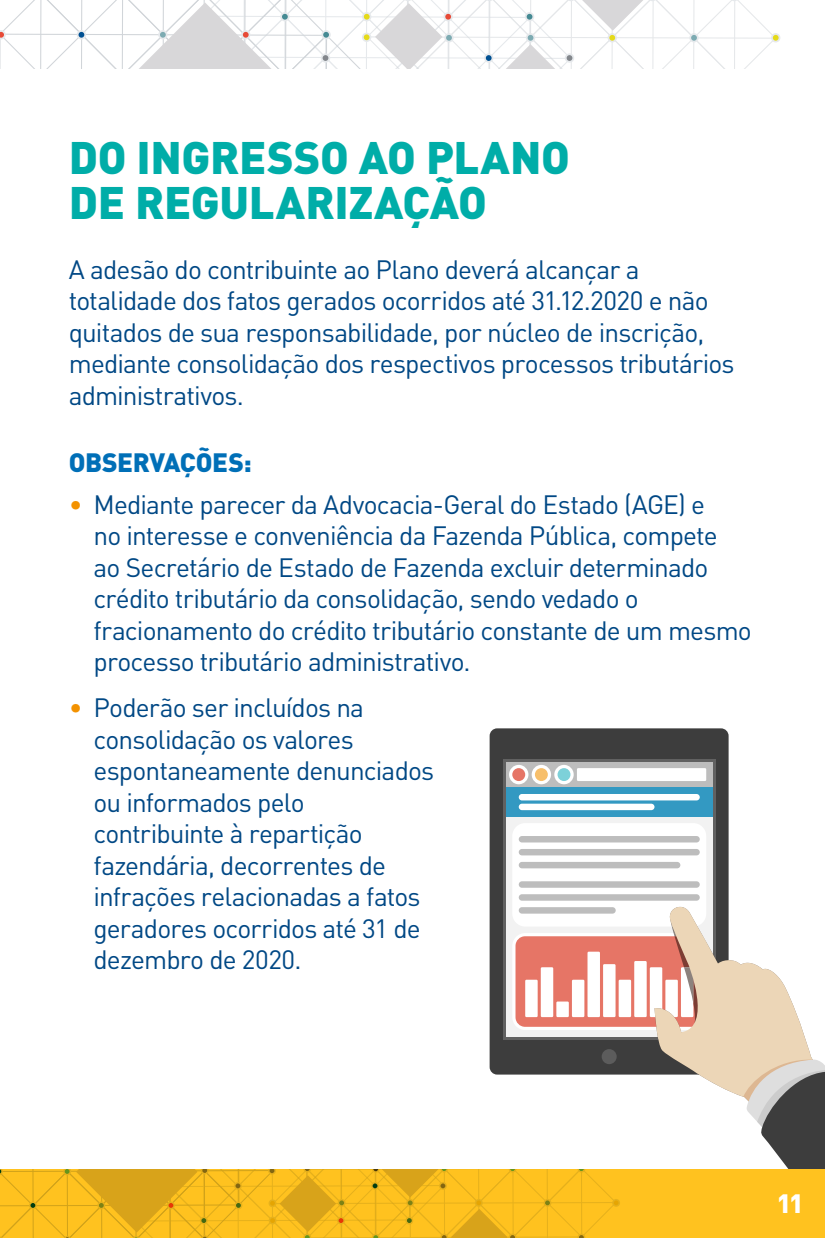
<style>
.page{position:relative;width:825px;height:1238px;background:#fff}
.page>*{position:absolute;margin:0;border:0;box-sizing:border-box;transform-origin:0 0}
.t1{font:900 45px/45px "DIN";letter-spacing:-.005em;color:#00ada8}
.t2{font:26.25px/31.5px "DIN Pro";letter-spacing:-.03em;color:#004885}
.t3{font:900 26.25px "DIN";letter-spacing:-.015em;color:#006fb7}
.t4{font:900 26.25px "DIN";color:#fff}
.s1{color:#f39200}
</style>
<div class="page">
<div style="left:490px;top:728px;width:239px;height:346px;background:#3d3d3d;border-radius:8px"></div>
<div style="left:506px;top:761px;width:207px;height:275px;background:#f2f2f2"></div>
<div style="left:512px;top:823px;width:194px;height:103px;background:#fff;border-radius:13px"></div>
<div style="left:506px;top:761px;width:207px;height:26px;background:#bdbdbd"></div>
<svg style="left:509px;top:765px;width:65px;height:19px"></svg>
<div style="left:512px;top:768px;width:13px;height:13px;background:#e67566;border-radius:50%"></div>
<div style="left:535px;top:768px;width:13px;height:13px;background:#f7bf6b;border-radius:50%"></div>
<div style="left:558px;top:768px;width:12px;height:13px;background:#7dd1d9;border-radius:50%"></div>
<div style="left:577px;top:768px;width:129px;height:13px;background:#fff"></div>
<div style="left:506px;top:787px;width:207px;height:29px;background:#3399c2"></div>
<svg style="left:519px;top:794px;width:181px;height:16px"></svg>
<div style="left:771px;top:33px;width:9px;height:9px;background:#e6e9ec;border-radius:50%"></div>
<svg style="left:0;top:0;width:779px;height:69px"></svg>
<svg style="left:0;top:836px;width:825px;height:402px"></svg>
<h1 class="t1" style="left:69px;top:133px;width:503px">DO INGRESSO AO PLANO<br>DE REGULARIZAÇÃO</h1>
<p class="t2" style="left:69px;top:252px;width:667px">A adesão do contribuinte ao Plano deverá alcançar a totalidade dos fatos gerados ocorridos até 31.12.2020 e não quitados de sua responsabilidade, por núcleo de inscrição, mediante consolidação dos respectivos processos tributários administrativos.</p>
<p class="t3" style="left:69px;top:444px;width:184px">OBSERVAÇÕES:</p>
<p class="t2" style="left:94px;top:487px;width:660px;text-indent:-25px"><span class="s1">•</span> Mediante parecer da Advocacia-Geral do Estado (AGE) e<br>no interesse e conveniência da Fazenda Pública, compete<br>ao Secretário de Estado de Fazenda excluir determinado crédito tributário da consolidação, sendo vedado o fracionamento do crédito tributário constante de um mesmo processo tributário administrativo.</p>
<p class="t2" style="left:94px;top:691px;width:342px;text-indent:-25px"><span class="s1">•</span> Poderão ser incluídos na consolidação os valores espontaneamente denunciados ou informados pelo contribuinte à repartição fazendária, decorrentes de infrações relacionadas a fatos geradores ocorridos até 31 de dezembro de 2020.</p>
<p class="t4" style="left:777px;top:1185px;width:28px">11</p>
</div>
